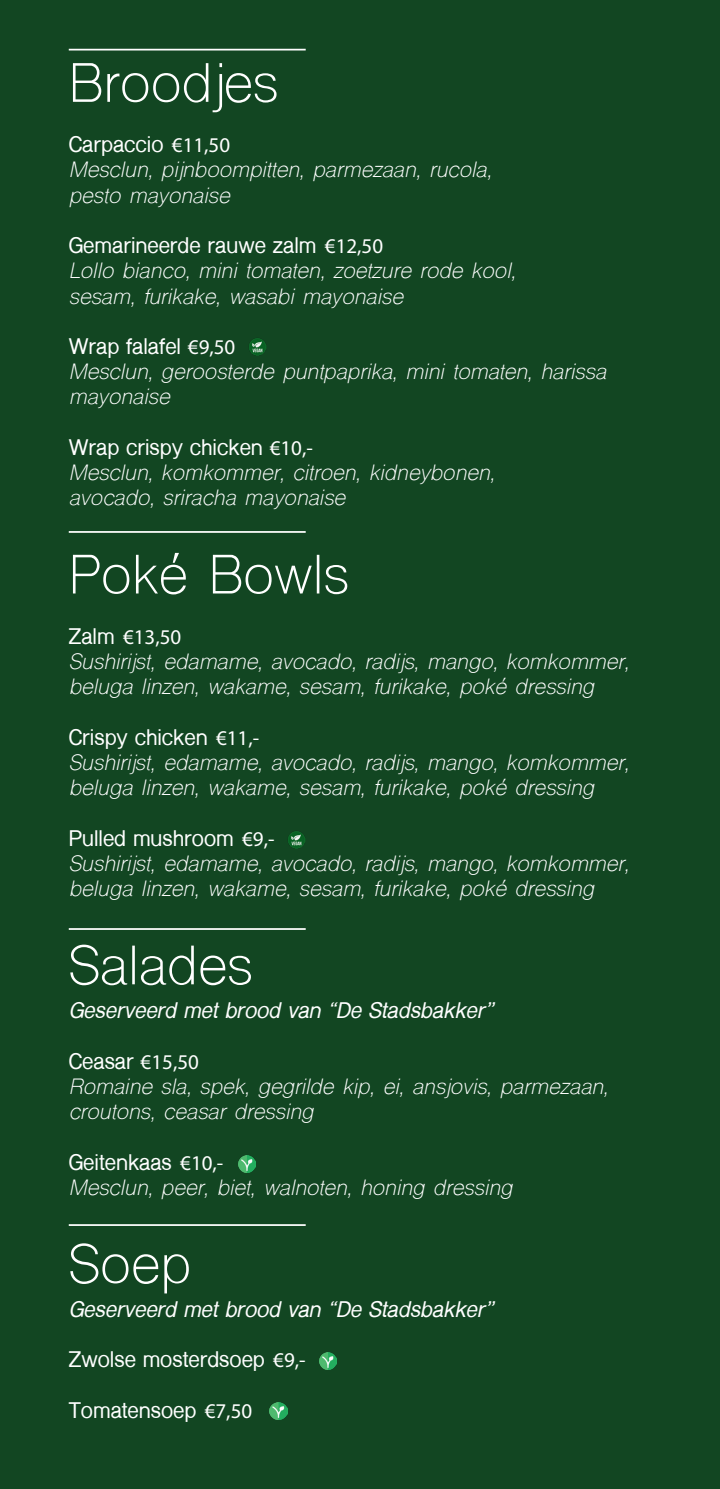
<style>
.page{position:relative;width:720px;height:1489px;background:#fff}
.page>*{position:absolute;margin:0;border:0;box-sizing:border-box;transform-origin:0 0}
.t1{font:52.5px "Shree Dev 0714";color:#fff}
.t2{font:italic 21px/25.2px "Shree Dev 0714";color:#fff}
.t3{font:700 21px "Shree Dev 0714";color:#fff}
.t4{font:italic 700 21px "Shree Dev 0714";color:#fff}
.t5{font:21px "Myriad Pro";color:#fff}
.s1{font-family:"Myriad Pro";font-weight:400}
.s2{font-family:"Shree Dev 0714";font-weight:700}
</style>
<div class="page">
<div style="left:0;top:0;width:719px;height:1488px;background:#124622"></div>
<hr style="left:69px;top:49px;width:236px;height:1px;background:#fff">
<img style="left:248px;top:337px;width:18px;height:18px">
<hr style="left:69px;top:531px;width:236px;height:2px;background:#fff">
<hr style="left:69px;top:928px;width:236px;height:1px;background:#fff">
<hr style="left:69px;top:1224px;width:236px;height:1px;background:#fff">
<img style="left:238px;top:1155px;width:17px;height:17px">
<img style="left:319px;top:1352px;width:17px;height:17px">
<img style="left:287px;top:830px;width:18px;height:18px">
<img style="left:270px;top:1401px;width:17px;height:18px">
<p class="t1" style="left:69px;top:51px;width:211px">Broodjes</p>
<p class="t3" style="left:69px;top:133px;width:163px">Carpaccio <span class="s1">€11,50</span></p>
<p class="t2" style="left:69px;top:160px;width:424px">Mesclun, pijnboompitten, parmezaan, rucola,</p>
<p class="t2" style="left:69px;top:185px;width:162px">pesto mayonaise</p>
<p class="t3" style="left:69px;top:233px;width:316px">Gemarineerde rauwe zalm <span class="s1">€12,50</span></p>
<p class="t2" style="left:69px;top:261px;width:448px">Lollo bianco, mini tomaten, zoetzure rode kool,</p>
<p class="t2" style="left:69px;top:286px;width:336px">sesam, furikake, wasabi mayonaise</p>
<p class="t3" style="left:69px;top:334px;width:168px">Wrap falafel <span class="s1">€9,50</span></p>
<p class="t2" style="left:69px;top:361px;width:538px">Mesclun, geroosterde puntpaprika, mini tomaten, harissa mayonaise</p>
<p class="t3" style="left:69px;top:435px;width:245px">Wrap crispy chicken <span class="s1">€10,-</span></p>
<p class="t2" style="left:69px;top:462px;width:427px">Mesclun, komkommer, citroen, kidneybonen,</p>
<p class="t2" style="left:69px;top:487px;width:278px">avocado, sriracha mayonaise</p>
<p class="t1" style="left:69px;top:543px;width:282px">Poké Bowls</p>
<p class="t5" style="left:69px;top:624px;width:114px"><span class="s2">Zalm</span> €13,50</p>
<p class="t2" style="left:69px;top:651px;width:561px">Sushirijst, edamame, avocado, radijs, mango, komkommer,</p>
<p class="t2" style="left:69px;top:676px;width:526px">beluga linzen, wakame, sesam, furikake, poké dressing</p>
<p class="t3" style="left:69px;top:725px;width:192px">Crispy chicken <span class="s1">€11,-</span></p>
<p class="t2" style="left:69px;top:752px;width:561px">Sushirijst, edamame, avocado, radijs, mango, komkommer,</p>
<p class="t2" style="left:69px;top:777px;width:526px">beluga linzen, wakame, sesam, furikake, poké dressing</p>
<p class="t3" style="left:69px;top:826px;width:207px">Pulled mushroom <span class="s1">€9,-</span></p>
<p class="t2" style="left:69px;top:853px;width:561px">Sushirijst, edamame, avocado, radijs, mango, komkommer,</p>
<p class="t2" style="left:69px;top:878px;width:526px">beluga linzen, wakame, sesam, furikake, poké dressing</p>
<p class="t1" style="left:69px;top:933px;width:185px">Salades</p>
<p class="t4" style="left:69px;top:998px;width:426px">Geserveerd met brood van “De Stadsbakker”</p>
<p class="t3" style="left:69px;top:1049px;width:132px">Ceasar <span class="s1">€15,50</span></p>
<p class="t2" style="left:69px;top:1076px;width:540px">Romaine sla, spek, gegrilde kip, ei, ansjovis, parmezaan, croutons, ceasar dressing</p>
<p class="t3" style="left:69px;top:1149px;width:156px">Geitenkaas <span class="s1">€10,-</span></p>
<p class="t2" style="left:69px;top:1176px;width:445px">Mesclun, peer, biet, walnoten, honing dressing</p>
<p class="t1" style="left:69px;top:1232px;width:124px">Soep</p>
<p class="t4" style="left:69px;top:1297px;width:426px">Geserveerd met brood van “De Stadsbakker”</p>
<p class="t3" style="left:69px;top:1347px;width:238px">Zwolse mosterdsoep <span class="s1">€9,-</span></p>
<p class="t3" style="left:69px;top:1398px;width:185px">Tomatensoep <span class="s1">€7,50</span></p>
</div>
